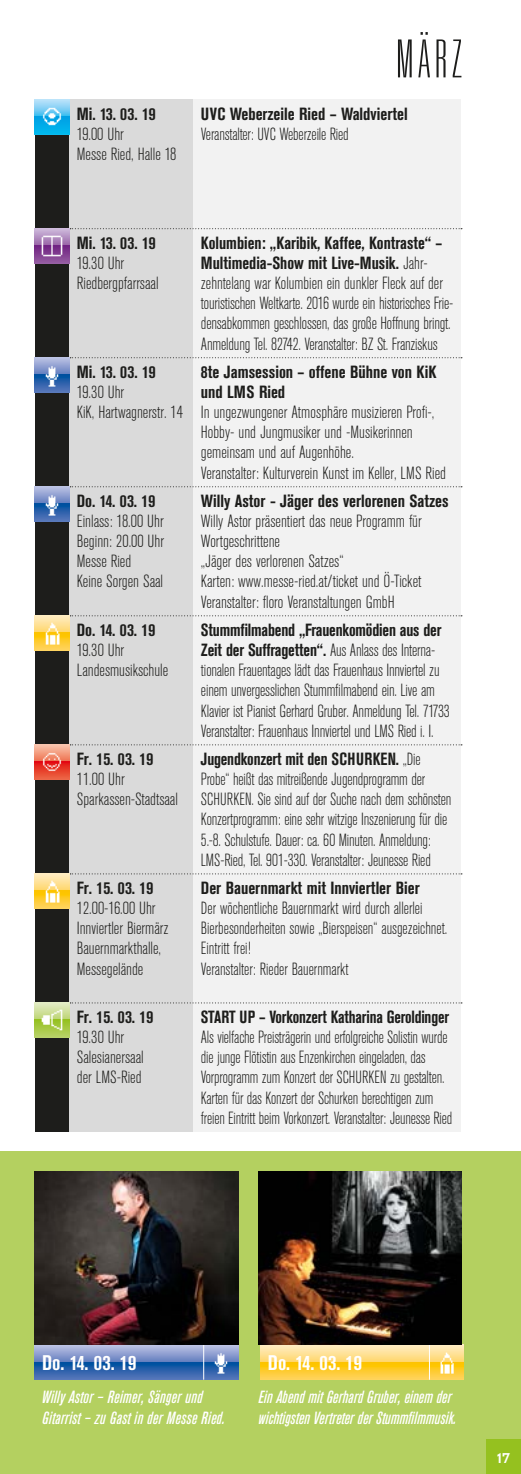
<style>
.page{position:relative;width:521px;height:1474px;background:#fff}
.page>*{position:absolute;margin:0;border:0;box-sizing:border-box;transform-origin:0 0}
.t1{font:100 ultra-condensed 52.5px "Univers";color:#1d1d1b}
.t2{font:700 condensed 21px "Akzidenz Grotesk BE";color:#fff}
.t3{font:300 condensed 17.5px/20.1px "Akzidenz Grotesk BE";letter-spacing:-.01em;color:#1d1d1b}
.t4{font:300 condensed 17.5px/20.1px "Akzidenz Grotesk BE";letter-spacing:-.01em;color:#1d1d1b;scale:.95 1}
.t5{font:300 condensed 17.5px/20.1px "Akzidenz Grotesk BE";letter-spacing:-.01em;color:#1d1d1b;scale:.96 1}
.t6{font:300 condensed 17.5px/20.1px "Akzidenz Grotesk BE";letter-spacing:-.01em;color:#1d1d1b;scale:.94 1}
.t7{font:700 condensed 17.5px/20.1px "Akzidenz Grotesk BE";color:#1d1d1b}
.t8{font:italic 500 condensed 17.5px/21px "Akzidenz Grotesk BE";color:#fff}
.t9{font:700 condensed 17.5px "Akzidenz Grotesk BE";color:#1d1d1b;scale:.94 1}
.t10{font:15.75px "Insignia";color:#fff}
.s1{font-weight:700}
</style>
<div class="page">
<div style="left:0;top:1151px;width:521px;height:322px;background:#b4d060"></div>
<div style="left:486px;top:1439px;width:35px;height:34px;background:#95c11f"></div>
<div style="left:35px;top:99px;width:34px;height:1032px;background:#1d1d1b"></div>
<div style="left:69px;top:99px;width:124px;height:1032px;background:#dadada"></div>
<div style="left:193px;top:99px;width:268px;height:1032px;background:#f2f2f2"></div>
<svg style="left:70px;top:228px;width:392px;height:1px"></svg>
<svg style="left:70px;top:357px;width:392px;height:1px"></svg>
<svg style="left:70px;top:486px;width:392px;height:1px"></svg>
<svg style="left:70px;top:615px;width:392px;height:1px"></svg>
<svg style="left:70px;top:744px;width:392px;height:1px"></svg>
<svg style="left:70px;top:873px;width:392px;height:1px"></svg>
<svg style="left:70px;top:1002px;width:392px;height:1px"></svg>
<svg style="left:35px;top:1344px;width:203px;height:18px;background:#8b99c6"></svg>
<svg style="left:35px;top:1362px;width:203px;height:17px;background:#2a62ab"></svg>
<img style="left:208px;top:1349px;width:25px;height:25px">
<hr style="left:203px;top:1344px;width:1px;height:35px;background:#fff">
<svg style="left:260px;top:1344px;width:204px;height:18px;background:#f0d590"></svg>
<svg style="left:260px;top:1362px;width:204px;height:17px;background:#feca29"></svg>
<img style="left:434px;top:1349px;width:25px;height:25px">
<hr style="left:429px;top:1344px;width:1px;height:35px;background:#fff">
<img style="left:35px;top:1171px;width:203px;height:173px">
<img style="left:258px;top:1171px;width:204px;height:173px">
<svg style="left:35px;top:357px;width:34px;height:18px"></svg>
<svg style="left:35px;top:375px;width:34px;height:17px"></svg>
<img style="left:40px;top:362px;width:24px;height:25px">
<svg style="left:35px;top:486px;width:34px;height:18px"></svg>
<svg style="left:35px;top:504px;width:34px;height:17px"></svg>
<img style="left:40px;top:491px;width:24px;height:25px">
<svg style="left:35px;top:615px;width:34px;height:17px"></svg>
<svg style="left:35px;top:632px;width:34px;height:18px"></svg>
<img style="left:40px;top:620px;width:24px;height:25px">
<svg style="left:35px;top:873px;width:34px;height:17px"></svg>
<svg style="left:35px;top:890px;width:34px;height:18px"></svg>
<img style="left:40px;top:878px;width:24px;height:25px">
<svg style="left:35px;top:99px;width:34px;height:18px"></svg>
<svg style="left:35px;top:117px;width:34px;height:17px"></svg>
<img style="left:40px;top:104px;width:24px;height:25px">
<svg style="left:35px;top:744px;width:34px;height:17px"></svg>
<svg style="left:35px;top:761px;width:34px;height:18px"></svg>
<img style="left:40px;top:749px;width:24px;height:25px">
<svg style="left:35px;top:228px;width:34px;height:18px"></svg>
<svg style="left:35px;top:246px;width:34px;height:17px"></svg>
<img style="left:40px;top:233px;width:24px;height:25px">
<svg style="left:35px;top:1002px;width:34px;height:17px"></svg>
<svg style="left:35px;top:1019px;width:34px;height:18px"></svg>
<img style="left:40px;top:1007px;width:24px;height:25px">
<p class="t7" style="left:77px;top:104px;width:80px">Mi. 13. 03. 19</p>
<p class="t3" style="left:77px;top:124px;width:101px">19.00 Uhr<br>Messe Ried, Halle 18</p>
<h1 class="t1" style="left:396px;top:32px;width:67px">MÄRZ</h1>
<p class="t7" style="left:201px;top:104px;width:208px">UVC Weberzeile Ried – Waldviertel</p>
<p class="t4" style="left:201px;top:124px;width:157px">Veranstalter: UVC Weberzeile Ried</p>
<p class="t7" style="left:77px;top:233px;width:80px">Mi. 13. 03. 19</p>
<p class="t3" style="left:77px;top:253px;width:83px">19.30 Uhr<br>Riedbergpfarrsaal</p>
<p class="t7" style="left:77px;top:362px;width:80px">Mi. 13. 03. 19</p>
<p class="t3" style="left:77px;top:382px;width:108px">19.30 Uhr<br>KiK, Hartwagnerstr. 14</p>
<p class="t7" style="left:77px;top:491px;width:80px">Do. 14. 03. 19</p>
<p class="t3" style="left:77px;top:511px;width:89px">Einlass: 18.00 Uhr<br>Beginn: 20.00 Uhr<br>Messe Ried<br>Keine Sorgen Saal</p>
<p class="t7" style="left:77px;top:620px;width:80px">Do. 14. 03. 19</p>
<p class="t3" style="left:77px;top:640px;width:93px">19.30 Uhr<br>Landesmusikschule</p>
<p class="t7" style="left:77px;top:749px;width:78px">Fr. 15. 03. 19</p>
<p class="t3" style="left:77px;top:769px;width:103px">11.00 Uhr<br>Sparkassen-Stadtsaal</p>
<p class="t7" style="left:77px;top:878px;width:78px">Fr. 15. 03. 19</p>
<p class="t3" style="left:77px;top:898px;width:93px">12.00-16.00 Uhr<br>Innviertler Biermärz<br>Bauernmarkthalle,<br>Messegelände</p>
<p class="t7" style="left:77px;top:1007px;width:78px">Fr. 15. 03. 19</p>
<p class="t3" style="left:77px;top:1027px;width:68px">19.30 Uhr<br>Salesianersaal der LMS-Ried</p>
<p class="t3" style="left:201px;top:233px;width:254px"><span class="s1">Kolumbien: „Karibik, Kaffee, Kontraste“ – Multimedia-Show mit Live-Musik.</span> Jahr&shy;zehntelang war Kolumbien ein dunkler Fleck auf der touristischen Weltkarte. 2016 wurde ein historisches Frie&shy;densabkommen geschlossen, das große Hoffnung bringt.<br>Anmeldung Tel. 82742. Veranstalter: BZ St. Franziskus</p>
<p class="t7" style="left:201px;top:362px;width:237px">8te Jamsession – offene Bühne von KiK und LMS Ried</p>
<p class="t3" style="left:201px;top:402px;width:247px">In ungezwungener Atmosphäre musizieren Profi-, Hobby- und Jungmusiker und -Musikerinnen gemeinsam und auf Augenhöhe.<br>Veranstalter: Kulturverein Kunst im Keller, LMS Ried</p>
<p class="t7" style="left:201px;top:491px;width:249px">Willy Astor - Jäger des verlorenen Satzes</p>
<p class="t3" style="left:201px;top:511px;width:222px">Willy Astor präsentiert das neue Programm für Wortgeschrittene<br>„Jäger des verlorenen Satzes“<br>Karten: www.messe-ried.at/ticket und Ö-Ticket Veranstalter: floro Veranstaltungen GmbH</p>
<p class="t5" style="left:201px;top:620px;width:261px"><span class="s1">Stummfilmabend „Frauenkomödien aus der Zeit der Suffragetten“.</span> Aus Anlass des Interna&shy;tionalen Frauentages lädt das Frauenhaus Innviertel zu einem unvergesslichen Stummfilmabend ein. Live am Klavier ist Pianist Gerhard Gruber. Anmeldung Tel. 71733<br>Veranstalter: Frauenhaus Innviertel und LMS Ried i. I.</p>
<p class="t4" style="left:201px;top:749px;width:265px"><span class="s1">Jugendkonzert mit den SCHURKEN.</span> „Die Probe“ heißt das mitreißende Jugendprogramm der SCHURKEN. Sie sind auf der Suche nach dem schönsten Konzertprogramm: eine sehr witzige Inszenierung für die 5.-8. Schulstufe. Dauer: ca. 60 Minuten. Anmeldung:<br>LMS-Ried, Tel. 901-330. Veranstalter: Jeunesse Ried</p>
<p class="t7" style="left:201px;top:878px;width:220px">Der Bauernmarkt mit Innviertler Bier</p>
<p class="t4" style="left:201px;top:898px;width:261px">Der wöchentliche Bauernmarkt wird durch allerlei Bierbesonderheiten sowie „Bierspeisen“ ausgezeichnet.<br>Eintritt frei!<br>Veranstalter: Rieder Bauernmarkt</p>
<p class="t9" style="left:201px;top:1007px;width:266px">START UP – Vorkonzert Katharina Geroldinger</p>
<p class="t6" style="left:201px;top:1027px;width:269px">Als vielfache Preisträgerin und erfolgreiche Solistin wurde die junge Flötistin aus Enzenkirchen eingeladen, das Vorprogramm zum Konzert der SCHURKEN zu gestalten.<br>Karten für das Konzert der Schurken berechtigen zum freien Eintritt beim Vorkonzert. Veranstalter: Jeunesse Ried</p>
<p class="t2" style="left:42px;top:1350px;width:96px">Do. 14. 03. 19</p>
<p class="t2" style="left:268px;top:1350px;width:96px">Do. 14. 03. 19</p>
<p class="t8" style="left:42px;top:1386px;width:184px">Willy Astor – Reimer, Sänger und<br>Gitarrist – zu Gast in der Messe Ried.</p>
<p class="t8" style="left:258px;top:1386px;width:199px">Ein Abend mit Gerhard Gruber, einem der wichtigsten Vertreter der Stummfilmmusik.</p>
<p class="t10" style="left:497px;top:1449px;width:14px">17</p>
</div>
